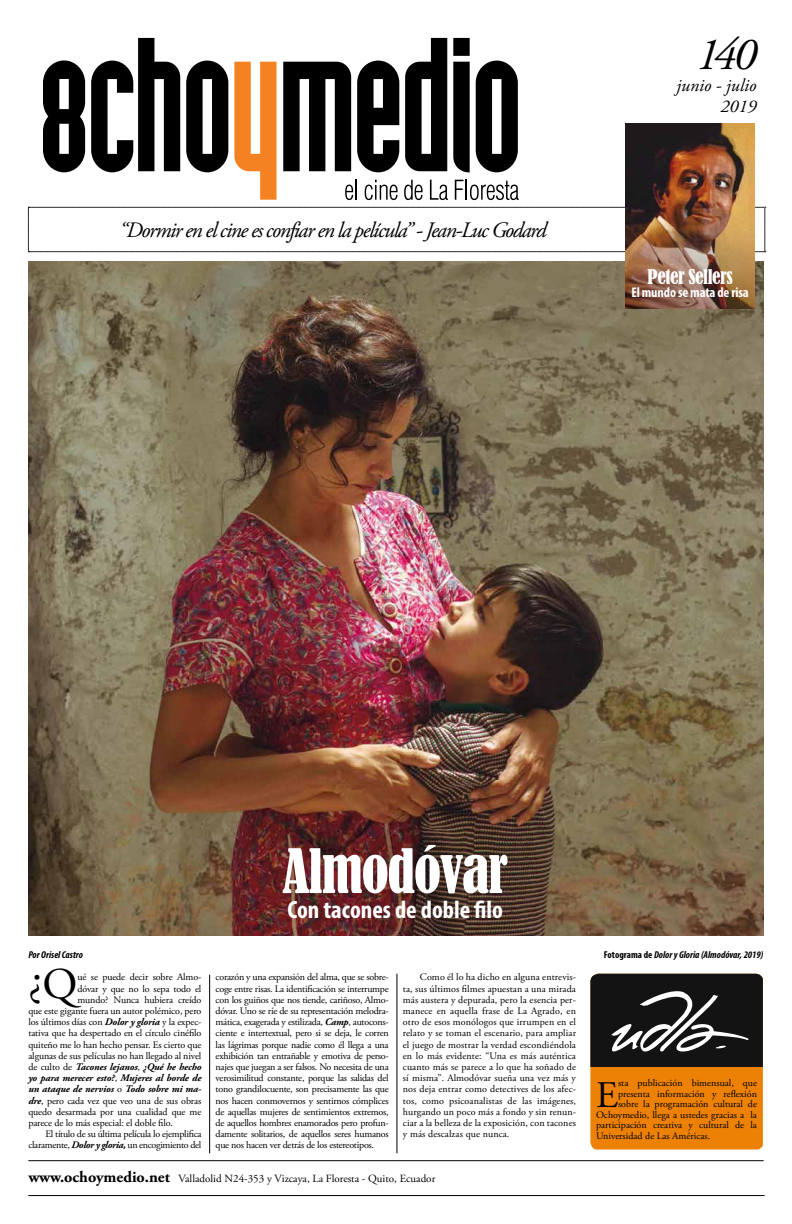
<style>
.page{position:relative;width:792px;height:1224px;background:#fff}
.page>*{position:absolute;margin:0;border:0;box-sizing:border-box;transform-origin:0 0}
.t1{font:condensed 56.9px "Bernard";letter-spacing:-.025em;color:#fff}
.t2{font:italic 46px "Adobe Garamond Pro";color:#000}
.t3{font:43.8px "Adobe Garamond Pro";color:#000}
.t4{font:37.5px "Adobe Garamond Pro";color:#000}
.t5{font:700 condensed 25px "Myriad Pro";color:#fff}
.t6{font:italic 22px "Adobe Garamond Pro";letter-spacing:-.06em;color:#000}
.t7{font:condensed 19px "Bernard";letter-spacing:-.025em;color:#fff}
.t8{font:italic 18px/21.6px "Adobe Garamond Pro";color:#000;text-align:right}
.t9{font:700 condensed 14px "Myriad Pro";letter-spacing:-.01em;color:#fff}
.t10{font:11px "Adobe Garamond Pro";color:#000}
.t11{font:10px/11.2px "Adobe Garamond Pro";letter-spacing:-.01em;color:#000;text-align:justify}
.t12{font:italic 700 10px "Adobe Garamond Pro";letter-spacing:-.01em;color:#000}
.t13{font:10px "Adobe Garamond Pro";letter-spacing:-.03em;color:#000}
.t14{font:italic 700 condensed 10px "Myriad Pro";color:#000}
.s1{font-style:normal}
.s2{font-weight:700;font-style:italic}
.s3{font-weight:400;font-style:normal}
.s4{font-weight:700;font-size:16px}
</style>
<div class="page">
<svg style="left:28px;top:207px;width:738px;height:46px"></svg>
<img style="left:28px;top:261px;width:736px;height:675px">
<hr style="left:209px;top:975px;width:1px;height:178px;background:#000">
<hr style="left:397px;top:974px;width:1px;height:179px;background:#000">
<hr style="left:28px;top:1195px;width:737px;height:1px;background:#000">
<hr style="left:28px;top:1161px;width:736px;height:1px;background:#000">
<img style="left:625px;top:124px;width:130px;height:184px">
<svg style="left:234px;top:62px;width:43px;height:138px"></svg>
<svg style="left:91px;top:38px;width:89px;height:134px"></svg>
<svg style="left:186px;top:61px;width:42px;height:111px"></svg>
<svg style="left:43px;top:60px;width:42px;height:112px"></svg>
<svg style="left:283px;top:62px;width:68px;height:109px"></svg>
<svg style="left:357px;top:61px;width:42px;height:111px"></svg>
<svg style="left:405px;top:38px;width:42px;height:133px"></svg>
<svg style="left:453px;top:38px;width:17px;height:18px"></svg>
<svg style="left:453px;top:62px;width:17px;height:110px;background:#0f0f0f"></svg>
<svg style="left:476px;top:61px;width:42px;height:111px"></svg>
<svg style="left:345px;top:180px;width:12px;height:20px"></svg>
<svg style="left:365px;top:180px;width:33px;height:20px"></svg>
<svg style="left:404px;top:180px;width:19px;height:20px"></svg>
<svg style="left:430px;top:180px;width:18px;height:20px"></svg>
<svg style="left:455px;top:180px;width:64px;height:20px"></svg>
<svg style="left:590px;top:974px;width:173px;height:176px;background:#88561c"></svg>
<h3 class="t6" style="left:120px;top:217px;width:428px">“Dormir en el cine es confiar en la película” - Jean-Luc Godard</h3>
<h2 class="t2" style="left:696px;top:27px;width:62px">140</h2>
<h3 class="t8" style="left:676px;top:75px;width:82px">junio - julio<br>2019</h3>
<h3 class="t7" style="left:648px;top:266px;width:87px">Peter Sellers</h3>
<h3 class="t9" style="left:631px;top:284px;width:119px">El mundo se mata de risa</h3>
<h1 class="t1" style="left:282px;top:838px;width:227px">Almodóvar</h1>
<h3 class="t5" style="left:287px;top:894px;width:217px">Con tacones de doble filo</h3>
<p class="t14" style="left:28px;top:948px;width:56px">Por Orisel Castro</p>
<p class="t14" style="left:604px;top:948px;width:161px"><span class="s1">Fotograma de</span> Dolor y Gloria (Almodóvar, 2019)</p>
<h3 class="t3" style="left:28px;top:955px;width:51px">¿Q</h3>
<p class="t11" style="left:77px;top:972px;width:125px">ué se puede decir sobre Almo-</p>
<p class="t11" style="left:77px;top:983px;width:125px">dóvar y que no lo sepa todo el</p>
<p class="t11" style="left:77px;top:994px;width:126px">mundo? Nunca hubiera creído</p>
<p class="t11" style="left:28px;top:1006px;width:175px">que este gigante fuera un autor polémico, pero</p>
<p class="t11" style="left:28px;top:1017px;width:175px">los últimos días con <span class="s2">Dolor y gloria</span> y la expec-</p>
<p class="t11" style="left:28px;top:1028px;width:175px">tativa que ha despertado en el círculo cinéfilo</p>
<p class="t11" style="left:28px;top:1039px;width:175px">quiteño me lo han hecho pensar. Es cierto que</p>
<p class="t11" style="left:28px;top:1050px;width:175px">algunas de sus películas no han llegado al nivel</p>
<p class="t12" style="left:28px;top:1061px;width:175px"><span class="s3">de culto de</span> Tacones lejanos<span class="s3">,</span> ¿Qué he hecho</p>
<p class="t12" style="left:28px;top:1072px;width:175px">yo para merecer esto?<span class="s3">,</span> Mujeres al borde de</p>
<p class="t12" style="left:28px;top:1083px;width:175px">un ataque de nervios <span class="s3">o</span> Todo sobre mi ma-</p>
<p class="t11" style="left:28px;top:1095px;width:175px"><span class="s2">dre</span>, pero cada vez que veo una de sus obras</p>
<p class="t11" style="left:28px;top:1106px;width:175px">quedo desarmada por una cualidad que me</p>
<p class="t11" style="left:28px;top:1118px;width:146px">parece de lo más especial: el doble filo.</p>
<p class="t13" style="left:45px;top:1128px;width:158px">El título de su última película lo ejemplifica</p>
<p class="t13" style="left:28px;top:1139px;width:175px">claramente, <span class="s2">Dolor y gloria,</span> un encogimiento del</p>
<p class="t11" style="left:216px;top:972px;width:175px">corazón y una expansión del alma, que se sobre&shy;coge entre risas. La identificación se interrumpe con los guiños que nos tiende, cariñoso, Almo&shy;dóvar. Uno se ríe de su representación melodra&shy;mática, exagerada y estilizada, <span class="s2">Camp</span>, autocons&shy;ciente e intertextual, pero si se deja, le corren las lágrimas porque nadie como él llega a una exhibición tan entrañable y emotiva de perso&shy;najes que juegan a ser falsos. No necesita de una verosimilitud constante, porque las salidas del tono grandilocuente, son precisamente las que nos hacen conmovernos y sentirnos cómplices de aquellas mujeres de sentimientos extremos, de aquellos hombres enamorados pero profun&shy;damente solitarios, de aquellos seres humanos que nos hacen ver detrás de los estereotipos.</p>
<p class="t11" style="left:403px;top:972px;width:175px;text-indent:17px">Como él lo ha dicho en alguna entrevis&shy;ta, sus últimos filmes apuestan a una mirada más austera y depurada, pero la esencia per&shy;manece en aquella frase de La Agrado, en otro de esos monólogos que irrumpen en el relato y se toman el escenario, para ampliar el juego de mostrar la verdad escondiéndola en lo más evidente: “Una es más auténtica cuanto más se parece a lo que ha soñado de sí misma”. Almodóvar sueña una vez más y nos deja entrar como detectives de los afec&shy;tos, como psicoanalistas de las imágenes, hurgando un poco más a fondo y sin renun&shy;ciar a la belleza de la exposición, con tacones y más descalzas que nunca.</p>
<p class="t10" style="left:28px;top:1172px;width:409px"><span class="s4">www.ochoymedio.net</span> Valladolid N24-353 y Vizcaya, La Floresta - Quito, Ecuador</p>
<h3 class="t4" style="left:596px;top:1073px;width:24px">E</h3>
<p class="t11" style="left:618px;top:1078px;width:140px">sta publicación bimensual, que</p>
<p class="t11" style="left:618px;top:1088px;width:140px">presenta información y reflexión</p>
<p class="t11" style="left:618px;top:1099px;width:140px">sobre la programación cultural de</p>
<p class="t11" style="left:596px;top:1109px;width:162px">Ochoymedio, llega a ustedes gracias a la</p>
<p class="t11" style="left:596px;top:1120px;width:162px">participación creativa y cultural de la</p>
<p class="t11" style="left:596px;top:1130px;width:116px">Universidad de Las Américas.</p>
</div>
